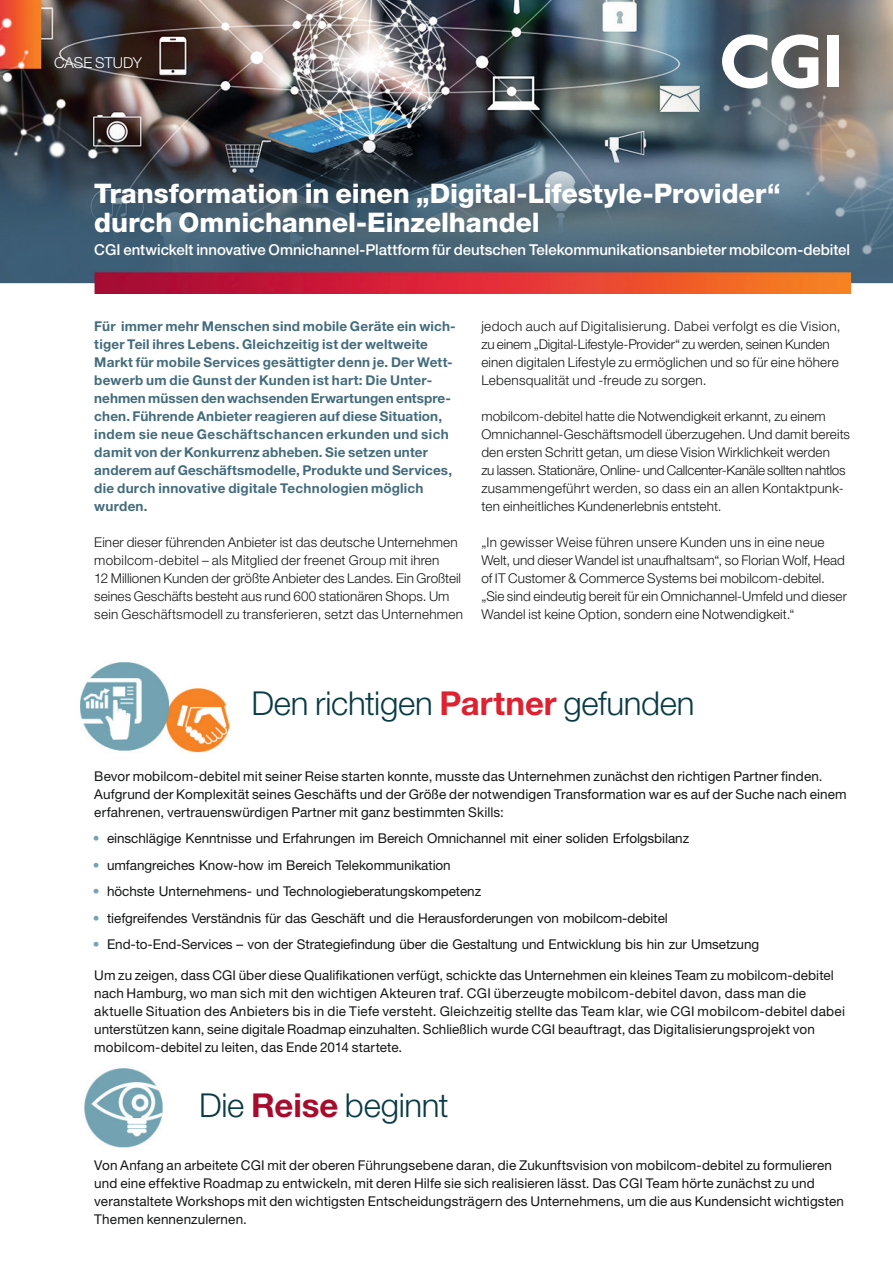
<style>
.page{position:relative;width:893px;height:1263px;background:#fff}
.page>*{position:absolute;margin:0;border:0;box-sizing:border-box;transform-origin:0 0}
.t1{font:300 33px "Helvetica Neue LT Std";letter-spacing:-.01em;color:#093b45}
.t2{font:800 27px/28.5px "Helvetica Neue LT Std";letter-spacing:-.005em;color:#fff}
.t3{font:500 15px "Helvetica Neue LT Std";letter-spacing:-.005em;color:#fff}
.t4{font:300 15px "Helvetica Neue LT Std";letter-spacing:-.005em;color:#fff}
.t5{font:13.5px/18px "Helvetica Neue LT Std";letter-spacing:.005em;color:#151616}
.t6{font:300 13.5px/18px "Helvetica Neue LT Std";letter-spacing:.005em;color:#151616}
.t7{font:700 13.5px/18px "Helvetica Neue LT Std";letter-spacing:.01em;color:#446c7c}
.s1{font-weight:700;color:#dd2130}
.s2{color:#72a4b3}
.s3{font-weight:700;color:#a60d2c}
</style>
<div class="page">
<img style="left:84px;top:1068px;width:79px;height:80px">
<img style="left:0;top:0;width:893px;height:293px">
<svg style="left:722px;top:34px;width:96px;height:54px"></svg>
<div style="left:827px;top:36px;width:11px;height:51px;background:#fff"></div>
<img style="left:80px;top:662px;width:150px;height:91px">
<p class="t4" style="left:54px;top:53px;width:89px">CASE STUDY</p>
<h2 class="t2" style="left:94px;top:179px;width:688px">Transformation in einen „Digital-Lifestyle-Provider“ durch Omnichannel-Einzelhandel</h2>
<p class="t3" style="left:94px;top:241px;width:757px">CGI entwickelt innovative Omnichannel-Plattform für deutschen Telekommunikationsanbieter mobilcom-debitel</p>
<p class="t7" style="left:94px;top:317px;width:363px">Für immer mehr Menschen sind mobile Geräte ein wich&shy;tiger Teil ihres Lebens. Gleichzeitig ist der weltweite Markt für mobile Services gesättigter denn je. Der Wett&shy;bewerb um die Gunst der Kunden ist hart: Die Unter&shy;nehmen müssen den wachsenden Erwartungen entspre&shy;chen. Führende Anbieter reagieren auf diese Situation, indem sie neue Geschäftschancen erkunden und sich damit von der Konkurrenz abheben. Sie setzen unter anderem auf Geschäftsmodelle, Produkte und Services, die durch innovative digitale Technologien möglich wurden.</p>
<p class="t6" style="left:94px;top:533px;width:370px">Einer dieser führenden Anbieter ist das deutsche Unternehmen mobilcom-debitel – als Mitglied der freenet Group mit ihren<br>12 Millionen Kunden der größte Anbieter des Landes. Ein Großteil seines Geschäfts besteht aus rund 600 stationären Shops. Um sein Geschäftsmodell zu transferieren, setzt das Unternehmen</p>
<p class="t6" style="left:481px;top:317px;width:361px">jedoch auch auf Digitalisierung. Dabei verfolgt es die Vision, zu einem „Digital-Lifestyle-Provider“ zu werden, seinen Kunden einen digitalen Lifestyle zu ermöglichen und so für eine höhere Lebensqualität und -freude zu sorgen.</p>
<p class="t6" style="left:481px;top:407px;width:370px">mobilcom-debitel hatte die Notwendigkeit erkannt, zu einem Omnichannel-Geschäftsmodell überzugehen. Und damit bereits den ersten Schritt getan, um diese Vision Wirklichkeit werden<br>zu lassen. Stationäre, Online- und Callcenter-Kanäle sollten nahtlos zusammengeführt werden, so dass ein an allen Kontaktpunk&shy;ten einheitliches Kundenerlebnis entsteht.</p>
<p class="t6" style="left:481px;top:533px;width:367px">„In gewisser Weise führen unsere Kunden uns in eine neue Welt, und dieser Wandel ist unaufhaltsam“, so Florian Wolf, Head of IT Customer &amp; Commerce Systems bei mobilcom-debitel. „Sie sind eindeutig bereit für ein Omnichannel-Umfeld und dieser Wandel ist keine Option, sondern eine Notwendigkeit.“</p>
<h1 class="t1" style="left:252px;top:683px;width:445px">Den richtigen <span class="s1">Partner</span> gefunden</h1>
<p class="t5" style="left:94px;top:767px;width:754px">Bevor mobilcom-debitel mit seiner Reise starten konnte, musste das Unternehmen zunächst den richtigen Partner finden.<br>Aufgrund der Komplexität seines Geschäfts und der Größe der notwendigen Transformation war es auf der Suche nach einem erfahrenen, vertrauenswürdigen Partner mit ganz bestimmten Skills:</p>
<p class="t5" style="left:93px;top:829px;width:598px"><span class="s2">•</span> einschlägige Kenntnisse und Erfahrungen im Bereich Omnichannel mit einer soliden Erfolgsbilanz</p>
<p class="t5" style="left:93px;top:856px;width:360px"><span class="s2">•</span> umfangreiches Know-how im Bereich Telekommunikation</p>
<p class="t5" style="left:93px;top:882px;width:390px"><span class="s2">•</span> höchste Unternehmens- und Technologieberatungskompetenz</p>
<p class="t5" style="left:93px;top:909px;width:577px"><span class="s2">•</span> tiefgreifendes Verständnis für das Geschäft und die Herausforderungen von mobilcom-debitel</p>
<p class="t5" style="left:93px;top:935px;width:668px"><span class="s2">•</span> End-to-End-Services – von der Strategiefindung über die Gestaltung und Entwicklung bis hin zur Umsetzung</p>
<p class="t5" style="left:94px;top:966px;width:752px">Um zu zeigen, dass CGI über diese Qualifikationen verfügt, schickte das Unternehmen ein kleines Team zu mobilcom-debitel nach Hamburg, wo man sich mit den wichtigen Akteuren traf. CGI überzeugte mobilcom-debitel davon, dass man die aktuelle Situation des Anbieters bis in die Tiefe versteht. Gleichzeitig stellte das Team klar, wie CGI mobilcom-debitel dabei unterstützen kann, seine digitale Roadmap einzuhalten. Schließlich wurde CGI beauftragt, das Digitalisierungsprojekt von mobilcom-debitel zu leiten, das Ende 2014 startete.</p>
<h1 class="t1" style="left:199px;top:1085px;width:251px">Die <span class="s3">Reise</span> beginnt</h1>
<p class="t5" style="left:94px;top:1155px;width:751px">Von Anfang an arbeitete CGI mit der oberen Führungsebene daran, die Zukunftsvision von mobilcom-debitel zu formulieren und eine effektive Roadmap zu entwickeln, mit deren Hilfe sie sich realisieren lässt. Das CGI Team hörte zunächst zu und veranstaltete Workshops mit den wichtigsten Entscheidungsträgern des Unternehmens, um die aus Kundensicht wichtigsten Themen kennenzulernen.</p>
</div>
